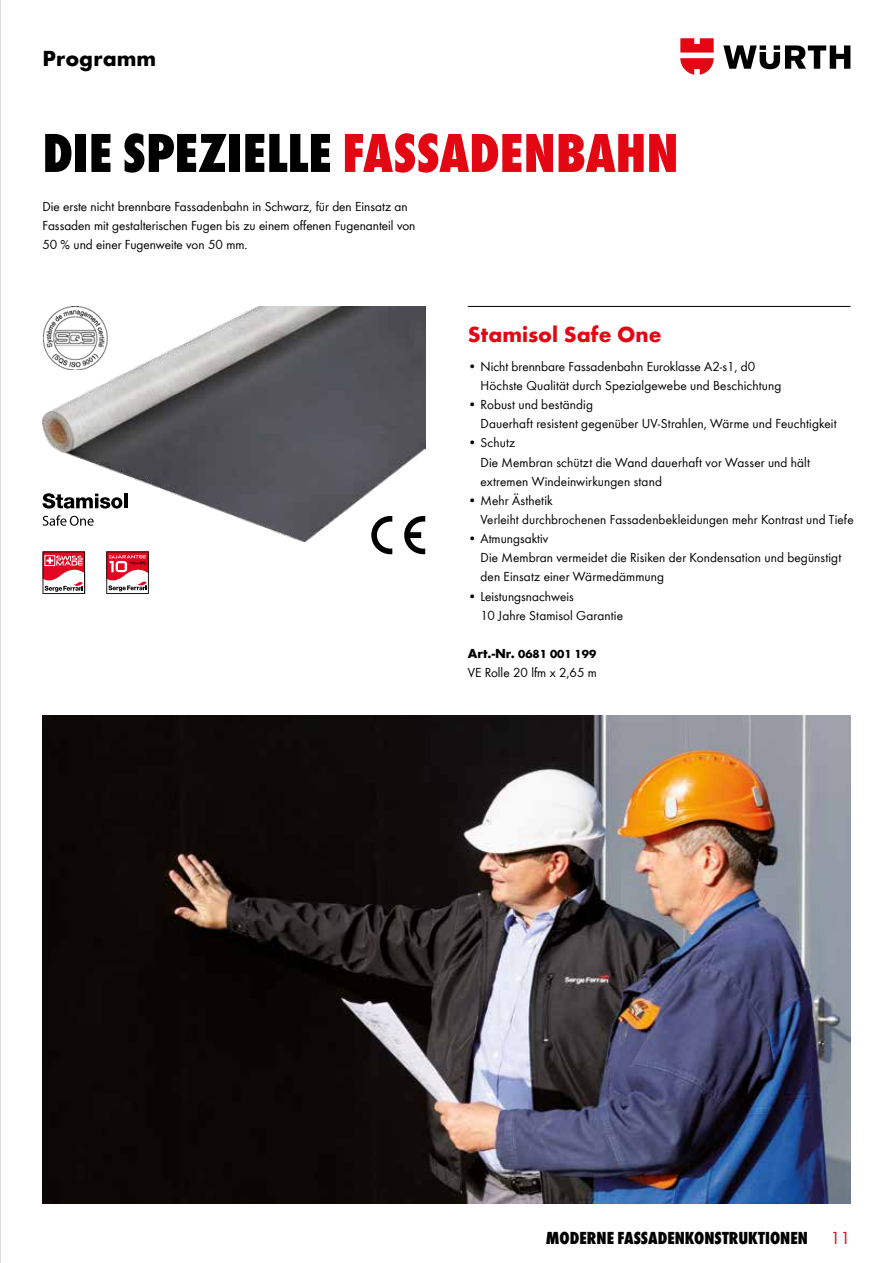
<style>
.page{position:relative;width:893px;height:1263px;background:#fff}
.page>*{position:absolute;margin:0;border:0;box-sizing:border-box;transform-origin:0 0}
.t1{font:800 condensed 57px "Wuerth";letter-spacing:-.005em;color:#000}
.t2{font:700 22.5px "Wuerth";color:#e30613}
.t3{font:700 22.5px "Wuerth";color:#000}
.t4{font:800 condensed 18px "Wuerth";color:#000}
.t5{font:18px "Wuerth";color:#e30613}
.t6{font:13.5px/19.2px "Wuerth Global";letter-spacing:.01em;color:#000}
.t7{font:13.5px/19.2px "Wuerth";color:#000}
.t8{font:700 12px "Wuerth Global";color:#000}
.s1{color:#e30613}
.s2{font-family:"Wuerth"}
.s3{font-family:"Wuerth";font-size:13.5px}
</style>
<div class="page">
<svg style="left:723px;top:45px;width:127px;height:24px"></svg>
<svg style="left:680px;top:38px;width:34px;height:37px"></svg>
<img style="left:0;top:0;width:1px;height:1263px">
<img style="left:43px;top:306px;width:382px;height:236px">
<hr style="left:468px;top:306px;width:382px;height:1px;background:#000">
<svg style="left:43px;top:551px;width:42px;height:43px"></svg>
<svg style="left:106px;top:551px;width:43px;height:43px"></svg>
<svg style="left:43px;top:493px;width:79px;height:15px"></svg>
<hr style="left:124px;top:494px;width:4px;height:14px;background:#000">
<svg style="left:43px;top:515px;width:51px;height:11px"></svg>
<svg style="left:371px;top:516px;width:21px;height:38px"></svg>
<svg style="left:404px;top:516px;width:21px;height:38px"></svg>
<img style="left:43px;top:306px;width:77px;height:64px">
<img style="left:43px;top:716px;width:807px;height:487px">
<h2 class="t3" style="left:43px;top:42px;width:115px">Programm</h2>
<h1 class="t1" style="left:43px;top:113px;width:638px">DIE SPEZIELLE <span class="s1">FASSADENBAHN</span></h1>
<p class="t7" style="left:43px;top:196px;width:374px">Die erste nicht brennbare Fassadenbahn in Schwarz, für den Einsatz an<br>Fassaden mit gestalterischen Fugen bis zu einem offenen Fugenanteil von<br>50 % und einer Fugenweite von 50 mm.</p>
<h2 class="t2" style="left:468px;top:318px;width:195px">Stamisol Safe One</h2>
<p class="t6" style="left:480px;top:357px;width:302px;text-indent:-13px"><span class="s2">•</span> Nicht brennbare Fassadenbahn Euroklasse A2-s1, d0<br>Höchste Qualität durch Spezialgewebe und Beschichtung</p>
<p class="t6" style="left:480px;top:395px;width:358px;text-indent:-13px"><span class="s2">•</span> Robust und beständig<br>Dauerhaft resistent gegenüber UV-Strahlen, Wärme und Feuchtigkeit</p>
<p class="t6" style="left:480px;top:433px;width:331px;text-indent:-13px"><span class="s2">•</span> Schutz<br>Die Membran schützt die Wand dauerhaft vor Wasser und hält extremen Windeinwirkungen stand</p>
<p class="t6" style="left:480px;top:491px;width:375px;text-indent:-13px"><span class="s2">•</span> Mehr Ästhetik<br>Verleiht durchbrochenen Fassadenbekleidungen mehr Kontrast und Tiefe</p>
<p class="t6" style="left:480px;top:529px;width:362px;text-indent:-13px"><span class="s2">•</span> Atmungsaktiv<br>Die Membran vermeidet die Risiken der Kondensation und begünstigt den Einsatz einer Wärmedämmung</p>
<p class="t6" style="left:480px;top:586px;width:144px;text-indent:-13px"><span class="s2">•</span> Leistungsnachweis<br>10 Jahre Stamisol Garantie</p>
<p class="t8" style="left:468px;top:647px;width:130px"><span class="s3">Art.-Nr.</span> 0681 001 199</p>
<p class="t7" style="left:468px;top:662px;width:131px">VE Rolle 20 lfm x 2,65 m</p>
<h3 class="t4" style="left:546px;top:1225px;width:264px">MODERNE FASSADENKONSTRUKTIONEN</h3>
<h3 class="t5" style="left:830px;top:1225px;width:21px">11</h3>
</div>
